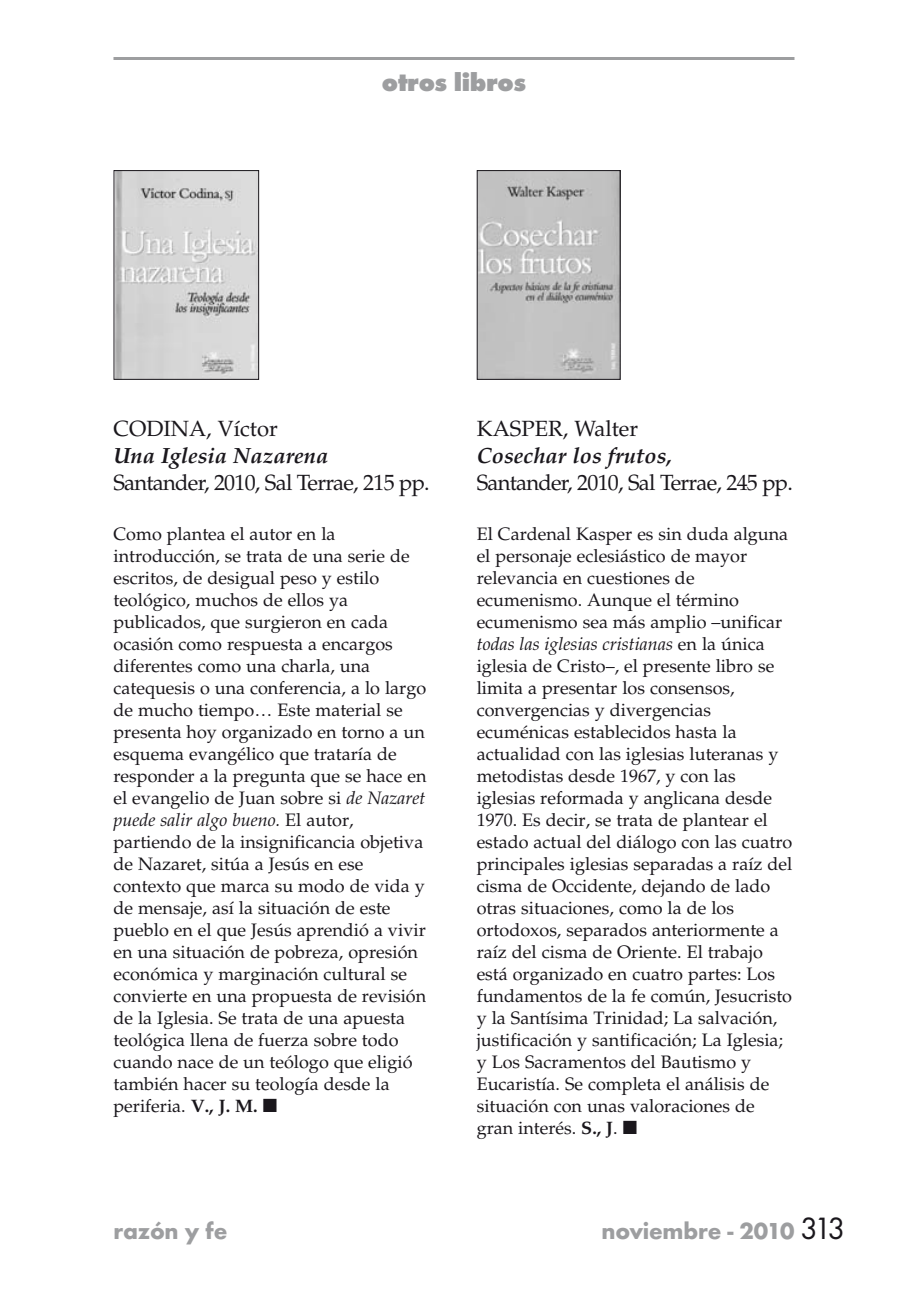
<style>
.page{position:relative;width:908px;height:1304px;background:#fff}
.page>*{position:absolute;margin:0;border:0;box-sizing:border-box;transform-origin:0 0}
.t1{font:800 26px "Futura T";letter-spacing:-.015em;color:#9d9ea0}
.t2{font:700 24px "Futura T";letter-spacing:-.01em;color:#9d9ea0}
.t3{font:22px "Palatino";letter-spacing:-.035em;color:#1a171c}
.t4{font:italic 700 22px "Palatino";color:#1a171c}
.t5{font:22px "Palatino";color:#1a171c}
.t6{font:18px/22px "Palatino";color:#1a171c}
.s1{font-style:italic}
.s2{font-weight:700}
.s3{font-weight:400;font-size:32px;color:#1a171c}
</style>
<div class="page">
<hr style="left:113px;top:57px;width:681px;height:3px;background:#9d9ea0">
<img style="left:115px;top:172px;width:142px;height:206px">
<div style="left:113px;top:170px;width:146px;height:210px;border:1px solid #1a171c"></div>
<img style="left:478px;top:172px;width:140px;height:206px">
<div style="left:476px;top:170px;width:144px;height:210px;border:1px solid #1a171c"></div>
<h1 class="t1" style="left:382px;top:72px;width:145px">otros libros</h1>
<p class="t5" style="left:113px;top:420px;width:166px">CODINA, Víctor</p>
<p class="t4" style="left:113px;top:447px;width:216px">Una Iglesia Nazarena</p>
<p class="t3" style="left:113px;top:474px;width:317px">Santander, 2010, Sal Terrae, 215 pp.</p>
<p class="t6" style="left:113px;top:525px;width:314px">Como plantea el autor en la introducción, se trata de una serie de escritos, de desigual peso y estilo teológico, muchos de ellos ya publicados, que surgieron en cada ocasión como respuesta a encargos diferentes como una charla, una catequesis o una conferencia, a lo largo de mucho tiempo… Este material se presenta hoy organizado en torno a un esquema evangélico que trataría de responder a la pregunta que se hace en el evangelio de Juan sobre si <span class="s1">de Nazaret puede salir algo bueno.</span> El autor, partiendo de la insignificancia objetiva de Nazaret, sitúa a Jesús en ese contexto que marca su modo de vida y de mensaje, así la situación de este pueblo en el que Jesús aprendió a vivir en una situación de pobreza, opresión económica y marginación cultural se convierte en una propuesta de revisión de la Iglesia. Se trata de una apuesta teológica llena de fuerza sobre todo cuando nace de un teólogo que eligió también hacer su teología desde la periferia. <span class="s2">V., J. M.</span> ■</p>
<p class="t5" style="left:476px;top:420px;width:163px">KASPER, Walter</p>
<p class="t4" style="left:476px;top:447px;width:197px">Cosechar los frutos,</p>
<p class="t3" style="left:476px;top:474px;width:317px">Santander, 2010, Sal Terrae, 245 pp.</p>
<p class="t6" style="left:476px;top:525px;width:317px">El Cardenal Kasper es sin duda alguna el personaje eclesiástico de mayor relevancia en cuestiones de ecumenismo. Aunque el término ecumenismo sea más amplio –unificar <span class="s1">todas las iglesias cristianas</span> en la única iglesia de Cristo–, el presente libro se limita a presentar los consensos, convergencias y divergencias ecuménicas establecidos hasta la actualidad con las iglesias luteranas y metodistas desde 1967, y con las iglesias reformada y anglicana desde 1970. Es decir, se trata de plantear el estado actual del diálogo con las cuatro principales iglesias separadas a raíz del cisma de Occidente, dejando de lado otras situaciones, como la de los ortodoxos, separados anteriormente a raíz del cisma de Oriente. El trabajo está organizado en cuatro partes: Los fundamentos de la fe común, Jesucristo y la Santísima Trinidad; La salvación, justificación y santificación; La Iglesia; y Los Sacramentos del Bautismo y Eucaristía. Se completa el análisis de situación con unas valoraciones de gran interés. <span class="s2">S., J</span>. ■</p>
<h2 class="t2" style="left:113px;top:1221px;width:115px">razón y fe</h2>
<h2 class="t2" style="left:601px;top:1221px;width:245px">noviembre - 2010 <span class="s3">313</span></h2>
</div>
